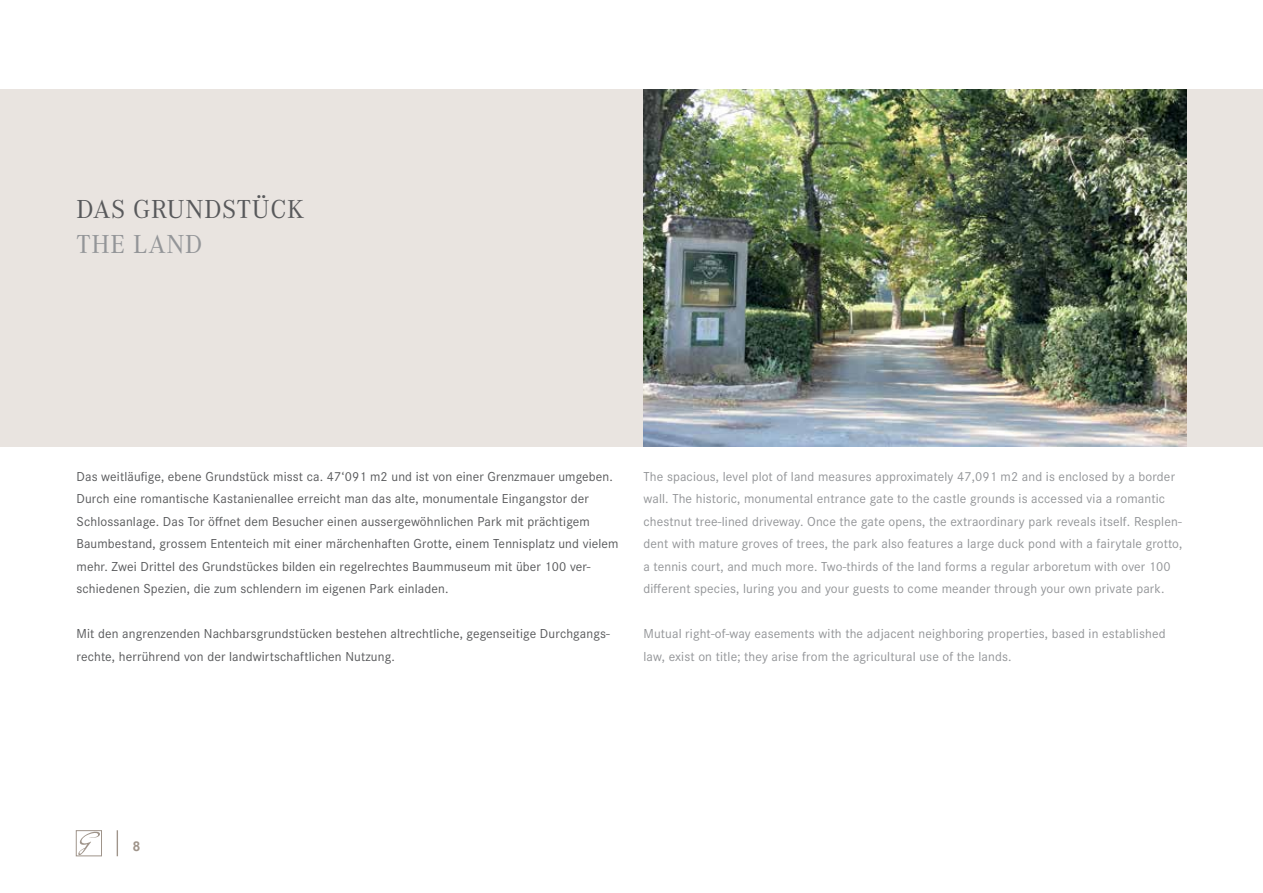
<style>
.page{position:relative;width:1263px;height:893px;background:#fff}
.page>*{position:absolute;margin:0;border:0;box-sizing:border-box;transform-origin:0 0}
.t1{font:27px "Corporate A";letter-spacing:.025em;color:#58595b}
.t2{font:27px "Corporate A";letter-spacing:.025em;color:#939598}
.t3{font:13.5px/22.5px "Corporate S";letter-spacing:.01em;color:#939598}
.t4{font:13.5px/22.5px "Corporate S";letter-spacing:.01em;color:#58595b}
.t5{font:700 13.5px "Arial";color:#9f948a}
</style>
<div class="page">
<div style="left:76px;top:830px;width:26px;height:26px;border:1px solid #9f948a"></div>
<svg style="left:78px;top:831px;width:24px;height:24px"></svg>
<svg style="left:117px;top:830px;width:1px;height:26px"></svg>
<div style="left:0;top:89px;width:1263px;height:357px;background:#e9e4e0"></div>
<img style="left:643px;top:89px;width:543px;height:357px">
<h1 class="t1" style="left:77px;top:191px;width:229px">DAS GRUNDSTÜCK</h1>
<h1 class="t2" style="left:77px;top:226px;width:127px">THE LAND</h1>
<p class="t4" style="left:77px;top:464px;width:544px">Das weitläufige, ebene Grundstück misst ca. 47‘091 m2 und ist von einer Grenzmauer umgeben.<br>Durch eine romantische Kastanienallee erreicht man das alte, monumentale Eingangstor der Schlossanlage. Das Tor öffnet dem Besucher einen aussergewöhnlichen Park mit prächtigem Baumbestand, grossem Ententeich mit einer märchenhaften Grotte, einem Tennisplatz und vielem mehr. Zwei Drittel des Grundstückes bilden ein regelrechtes Baummuseum mit über 100 ver&shy;schiedenen Spezien, die zum schlendern im eigenen Park einladen.</p>
<p class="t4" style="left:77px;top:622px;width:535px">Mit den angrenzenden Nachbarsgrundstücken bestehen altrechtliche, gegenseitige Durchgangs&shy;rechte, herrührend von der landwirtschaftlichen Nutzung.</p>
<p class="t3" style="left:643px;top:464px;width:540px">The spacious, level plot of land measures approximately 47,091 m2 and is enclosed by a border wall. The historic, monumental entrance gate to the castle grounds is accessed via a romantic chestnut tree-lined driveway. Once the gate opens, the extraordinary park reveals itself. Resplen&shy;dent with mature groves of trees, the park also features a large duck pond with a fairytale grotto, a tennis court, and much more. Two-thirds of the land forms a regular arboretum with over 100 different species, luring you and your guests to come meander through your own private park.</p>
<p class="t3" style="left:643px;top:622px;width:524px">Mutual right-of-way easements with the adjacent neighboring properties, based in established law, exist on title; they arise from the agricultural use of the lands.</p>
<p class="t5" style="left:133px;top:837px;width:9px">8</p>
</div>
